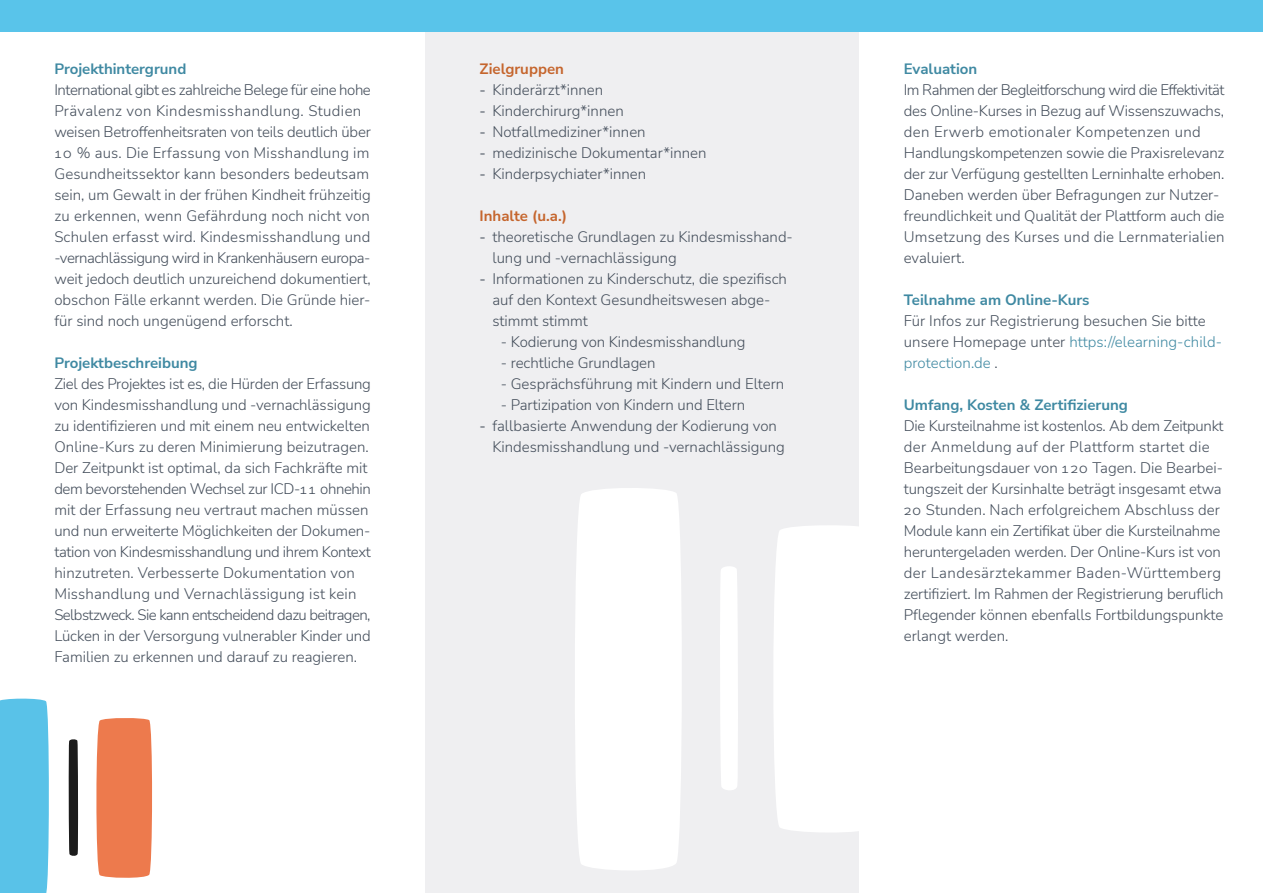
<style>
.page{position:relative;width:1263px;height:893px;background:#fff}
.page>*{position:absolute;margin:0;border:0;box-sizing:border-box;transform-origin:0 0}
.t1{font:300 15px/21px "Nunito Sans";color:#434d5a}
.t2{font:700 15px "Nunito Sans";color:#3f89a2}
.t3{font:700 15px "Nunito Sans";color:#c5652d}
.s1{font-weight:400}
.s2{color:#3f89a2}
</style>
<div class="page">
<div style="left:425px;top:0;width:434px;height:893px;background:#efeff1"></div>
<div style="left:0;top:0;width:1263px;height:32px;background:#59c4ea"></div>
<div style="left:575px;top:488px;width:107px;height:382px;background:#fff"></div>
<div style="left:720px;top:566px;width:18px;height:224px;background:#fff"></div>
<div style="left:774px;top:525px;width:85px;height:307px;background:#fff"></div>
<div style="left:0;top:698px;width:49px;height:195px;background:#59c2e8"></div>
<svg style="left:68px;top:739px;width:10px;height:117px"></svg>
<div style="left:96px;top:718px;width:56px;height:160px;background:#ed7a4d"></div>
<p class="t2" style="left:54px;top:58px;width:133px">Projekthintergrund</p>
<p class="t1" style="left:54px;top:78px;width:318px">International gibt es zahlreiche Belege für eine hohe Prävalenz von Kindesmisshandlung. Studien weisen Betroffenheitsraten von teils deutlich über 10 % aus. Die Erfassung von Misshandlung im Gesundheitssektor kann besonders bedeutsam sein, um Gewalt in der frühen Kindheit frühzeitig zu erkennen, wenn Gefährdung noch nicht von Schulen erfasst wird. Kindesmisshandlung und -vernachlässigung wird in Krankenhäusern europa&shy;weit jedoch deutlich unzureichend dokumentiert, obschon Fälle erkannt werden. Die Gründe hier&shy;für sind noch ungenügend erforscht.</p>
<p class="t2" style="left:54px;top:352px;width:145px">Projektbeschreibung</p>
<p class="t1" style="left:54px;top:372px;width:318px">Ziel des Projektes ist es, die Hürden der Erfassung von Kindesmisshandlung und -vernachlässigung zu identifizieren und mit einem neu entwickelten Online-Kurs zu deren Minimierung beizutragen.<br>Der Zeitpunkt ist optimal, da sich Fachkräfte mit dem bevorstehenden Wechsel zur ICD-11 ohnehin mit der Erfassung neu vertraut machen müssen und nun erweiterte Möglichkeiten der Dokumen&shy;tation von Kindesmisshandlung und ihrem Kontext hinzutreten. Verbesserte Dokumentation von Misshandlung und Vernachlässigung ist kein Selbstzweck. Sie kann entscheidend dazu beitragen, Lücken in der Versorgung vulnerabler Kinder und Familien zu erkennen und darauf zu reagieren.</p>
<p class="t3" style="left:480px;top:58px;width:86px">Zielgruppen</p>
<p class="t1" style="left:480px;top:78px;width:125px"><span class="s1">-</span> Kinderärzt*innen</p>
<p class="t1" style="left:480px;top:99px;width:146px"><span class="s1">-</span> Kinderchirurg*innen</p>
<p class="t1" style="left:480px;top:120px;width:168px"><span class="s1">-</span> Notfallmediziner*innen</p>
<p class="t1" style="left:480px;top:141px;width:228px"><span class="s1">-</span> medizinische Dokumentar*innen</p>
<p class="t1" style="left:480px;top:162px;width:168px"><span class="s1">-</span> Kinderpsychiater*innen</p>
<p class="t3" style="left:480px;top:205px;width:89px">Inhalte (u.a.)</p>
<p class="t1" style="left:492px;top:225px;width:302px;text-indent:-13px"><span class="s1">-</span> theoretische Grundlagen zu Kindesmisshand&shy;lung und -vernachlässigung</p>
<p class="t1" style="left:492px;top:267px;width:296px;text-indent:-13px"><span class="s1">-</span> Informationen zu Kinderschutz, die spezifisch auf den Kontext Gesundheitswesen abge&shy;stimmt stimmt</p>
<p class="t1" style="left:501px;top:330px;width:246px">- Kodierung von Kindesmisshandlung</p>
<p class="t1" style="left:501px;top:351px;width:156px">- rechtliche Grundlagen</p>
<p class="t1" style="left:501px;top:372px;width:285px">- Gesprächsführung mit Kindern und Eltern</p>
<p class="t1" style="left:501px;top:393px;width:246px">- Partizipation von Kindern und Eltern</p>
<p class="t1" style="left:492px;top:414px;width:294px;text-indent:-13px"><span class="s1">-</span> fallbasierte Anwendung der Kodierung von<br>Kindesmisshandlung und -vernachlässigung</p>
<p class="t2" style="left:904px;top:58px;width:75px">Evaluation</p>
<p class="t1" style="left:904px;top:78px;width:322px">Im Rahmen der Begleitforschung wird die Effektivität des Online-Kurses in Bezug auf Wissenszuwachs, den Erwerb emotionaler Kompetenzen und Handlungskompetenzen sowie die Praxisrelevanz der zur Verfügung gestellten Lerninhalte erhoben.<br>Daneben werden über Befragungen zur Nutzer&shy;freundlichkeit und Qualität der Plattform auch die Umsetzung des Kurses und die Lernmaterialien evaluiert.</p>
<p class="t2" style="left:904px;top:289px;width:187px">Teilnahme am Online-Kurs</p>
<p class="t1" style="left:904px;top:309px;width:320px">Für Infos zur Registrierung besuchen Sie bitte unsere Homepage unter <span class="s2">https://elearning-child&shy;protection.de</span> .</p>
<p class="t2" style="left:904px;top:394px;width:226px">Umfang, Kosten &amp; Zertifizierung</p>
<p class="t1" style="left:904px;top:414px;width:321px">Die Kursteilnahme ist kostenlos. Ab dem Zeitpunkt der Anmeldung auf der Plattform startet die Bearbeitungsdauer von 120 Tagen. Die Bearbei&shy;tungszeit der Kursinhalte beträgt insgesamt etwa 20 Stunden. Nach erfolgreichem Abschluss der Module kann ein Zertifikat über die Kursteilnahme heruntergeladen werden. Der Online-Kurs ist von der Landesärztekammer Baden-Württemberg zertifiziert. Im Rahmen der Registrierung beruflich Pflegender können ebenfalls Fortbildungspunkte erlangt werden.</p>
</div>
